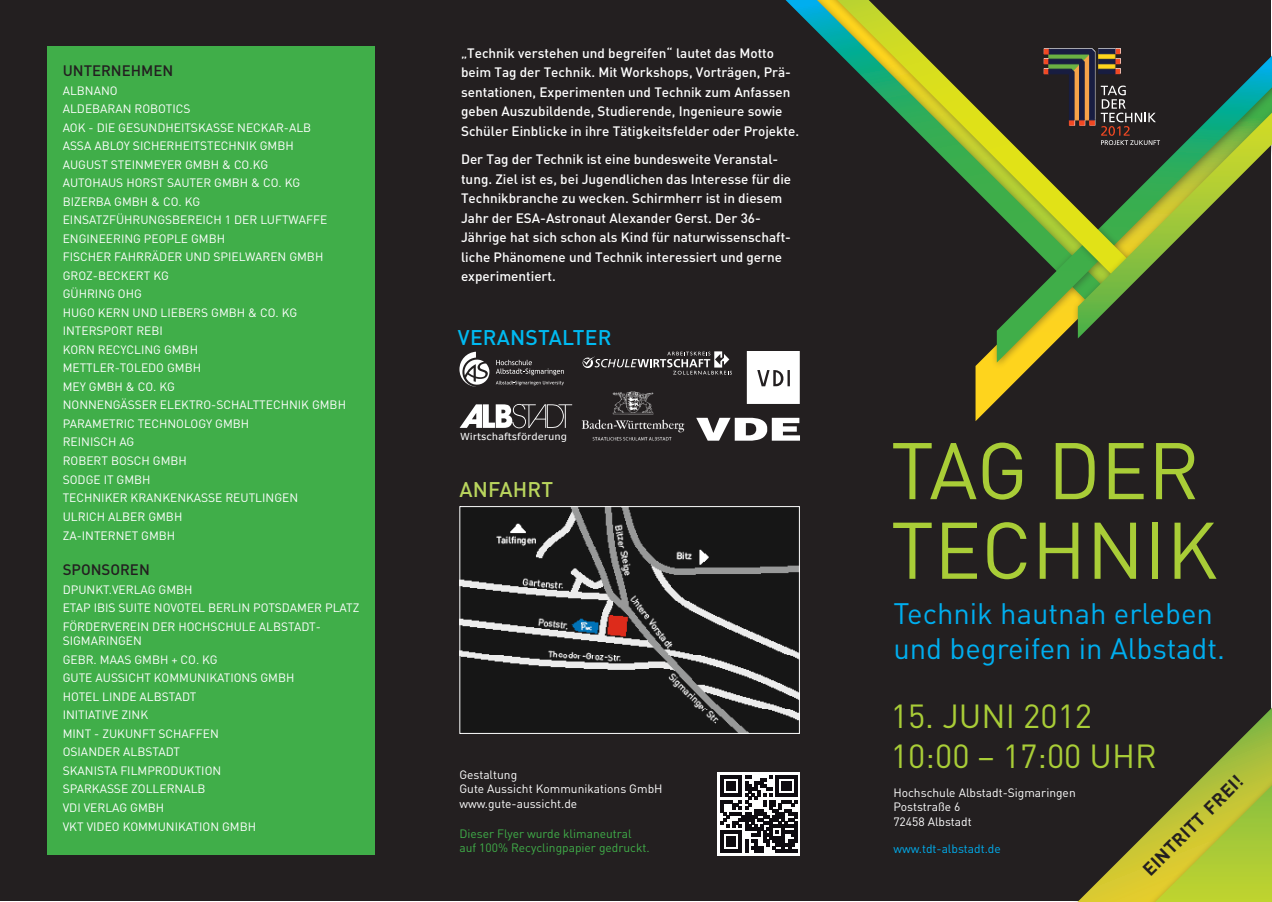
<style>
.page{position:relative;width:1272px;height:902px;background:#fff}
.page>*{position:absolute;margin:0;border:0;box-sizing:border-box;transform-origin:0 0}
.t1{font:78.75px/79.5px "DIN";color:#a9cd37}
.t2{font:33px "DIN";color:#a9cd37}
.t3{font:29.25px/35.1px "DIN";color:#00aeef}
.t4{font:500 21px "DIN";letter-spacing:.01em;color:#00baf1}
.t5{font:500 21px "DIN";letter-spacing:.01em;color:#b9d55d}
.t6{font:700 18px "DIN";color:#231f20}
.t7{font:500 15px "DIN";color:#231f20}
.t8{font:500 13.5px/19.5px "DIN";color:#fff}
.t9{font:12px/14.2px "DIN";color:#fff}
.t10{font:12px/14.4px "DIN";color:#40ae49}
.t11{font:12px "DIN";color:#00aeef}
.t12{font:9.6px "Tahoma";letter-spacing:.06em;color:#fff;scale:1.06 1}
</style>
<div class="page">
<div style="left:0;top:0;width:1270px;height:900px;background:#231f20"></div>
<div style="left:1059px;top:655px;width:212px;height:246px;background:#231f20"></div>
<svg style="left:1078px;top:709px;width:193px;height:192px"></svg>
<svg style="left:975px;top:350px;width:52px;height:71px"></svg>
<div style="left:991px;top:0;width:280px;height:370px;background:#231f20"></div>
<svg style="left:996px;top:289px;width:63px;height:73px"></svg>
<svg style="left:837px;top:0;width:206px;height:258px"></svg>
<svg style="left:1043px;top:48px;width:228px;height:290px"></svg>
<div style="left:47px;top:47px;width:327px;height:808px;background:#40ae49"></div>
<svg style="left:746px;top:351px;width:53px;height:53px;background:#ebeaea"></svg>
<svg style="left:459px;top:352px;width:30px;height:35px"></svg>
<svg style="left:496px;top:360px;width:68px;height:15px"></svg>
<svg style="left:496px;top:381px;width:68px;height:4px"></svg>
<svg style="left:582px;top:351px;width:150px;height:23px"></svg>
<svg style="left:459px;top:404px;width:113px;height:24px"></svg>
<svg style="left:717px;top:772px;width:82px;height:83px"></svg>
<svg style="left:720px;top:775px;width:77px;height:77px;background:#676669"></svg>
<img style="left:581px;top:391px;width:104px;height:50px">
<img style="left:461px;top:508px;width:336px;height:223px">
<div style="left:459px;top:506px;width:340px;height:227px;border:1px solid #fff"></div>
<svg style="left:696px;top:418px;width:104px;height:22px"></svg>
<p class="t7" style="left:63px;top:61px;width:112px">UNTERNEHMEN</p>
<p class="t9" style="left:63px;top:83px;width:56px">ALBNANO</p>
<p class="t9" style="left:63px;top:101px;width:129px">ALDEBARAN ROBOTICS</p>
<p class="t9" style="left:63px;top:120px;width:250px">AOK - DIE GESUNDHEITSKASSE NECKAR-ALB</p>
<p class="t9" style="left:63px;top:138px;width:232px">ASSA ABLOY SICHERHEITSTECHNIK GMBH</p>
<p class="t9" style="left:63px;top:157px;width:207px">AUGUST STEINMEYER GMBH &amp; CO.KG</p>
<p class="t9" style="left:63px;top:175px;width:239px">AUTOHAUS HORST SAUTER GMBH &amp; CO. KG</p>
<p class="t9" style="left:63px;top:194px;width:139px">BIZERBA GMBH &amp; CO. KG</p>
<p class="t9" style="left:63px;top:213px;width:266px">EINSATZFÜHRUNGSBEREICH 1 DER LUFTWAFFE</p>
<p class="t9" style="left:63px;top:231px;width:164px">ENGINEERING PEOPLE GMBH</p>
<p class="t9" style="left:63px;top:250px;width:262px">FISCHER FAHRRÄDER UND SPIELWAREN GMBH</p>
<p class="t9" style="left:63px;top:268px;width:108px">GROZ-BECKERT KG</p>
<p class="t9" style="left:63px;top:287px;width:81px">GÜHRING OHG</p>
<p class="t9" style="left:63px;top:305px;width:236px">HUGO KERN UND LIEBERS GMBH &amp; CO. KG</p>
<p class="t9" style="left:63px;top:324px;width:102px">INTERSPORT REBI</p>
<p class="t9" style="left:63px;top:342px;width:137px">KORN RECYCLING GMBH</p>
<p class="t9" style="left:63px;top:361px;width:140px">METTLER-TOLEDO GMBH</p>
<p class="t9" style="left:63px;top:379px;width:114px">MEY GMBH &amp; CO. KG</p>
<p class="t9" style="left:63px;top:398px;width:285px">NONNENGÄSSER ELEKTRO-SCHALTTECHNIK GMBH</p>
<p class="t9" style="left:63px;top:416px;width:188px">PARAMETRIC TECHNOLOGY GMBH</p>
<p class="t9" style="left:63px;top:435px;width:73px">REINISCH AG</p>
<p class="t9" style="left:63px;top:453px;width:126px">ROBERT BOSCH GMBH</p>
<p class="t9" style="left:63px;top:472px;width:89px">SODGE IT GMBH</p>
<p class="t9" style="left:63px;top:490px;width:237px">TECHNIKER KRANKENKASSE REUTLINGEN</p>
<p class="t9" style="left:63px;top:509px;width:121px">ULRICH ALBER GMBH</p>
<p class="t9" style="left:63px;top:528px;width:114px">ZA-INTERNET GMBH</p>
<p class="t7" style="left:63px;top:560px;width:89px">SPONSOREN</p>
<p class="t9" style="left:63px;top:582px;width:131px">DPUNKT.VERLAG GMBH</p>
<p class="t9" style="left:63px;top:600px;width:298px">ETAP IBIS SUITE NOVOTEL BERLIN POTSDAMER PLATZ</p>
<p class="t9" style="left:63px;top:619px;width:260px">FÖRDERVEREIN DER HOCHSCHULE ALBSTADT-<br>SIGMARINGEN</p>
<p class="t9" style="left:63px;top:651px;width:156px">GEBR. MAAS GMBH + CO. KG</p>
<p class="t9" style="left:63px;top:670px;width:233px">GUTE AUSSICHT KOMMUNIKATIONS GMBH</p>
<p class="t9" style="left:63px;top:688px;width:135px">HOTEL LINDE ALBSTADT</p>
<p class="t9" style="left:63px;top:707px;width:87px">INITIATIVE ZINK</p>
<p class="t9" style="left:63px;top:725px;width:158px">MINT - ZUKUNFT SCHAFFEN</p>
<p class="t9" style="left:63px;top:744px;width:119px">OSIANDER ALBSTADT</p>
<p class="t9" style="left:63px;top:762px;width:160px">SKANISTA FILMPRODUKTION</p>
<p class="t9" style="left:63px;top:781px;width:144px">SPARKASSE ZOLLERNALB</p>
<p class="t9" style="left:63px;top:799px;width:103px">VDI VERLAG GMBH</p>
<p class="t9" style="left:63px;top:819px;width:195px">VKT VIDEO KOMMUNIKATION GMBH</p>
<p class="t8" style="left:461px;top:43px;width:340px">„Technik verstehen und begreifen“ lautet das Motto beim Tag der Technik. Mit Workshops, Vorträgen, Prä&shy;sentationen, Experimenten und Technik zum Anfassen geben Auszubildende, Studierende, Ingenieure sowie Schüler Einblicke in ihre Tätigkeitsfelder oder Projekte.</p>
<p class="t8" style="left:461px;top:149px;width:332px">Der Tag der Technik ist eine bundesweite Veranstal&shy;tung. Ziel ist es, bei Jugendlichen das Interesse für die Technikbranche zu wecken. Schirmherr ist in diesem Jahr der ESA-Astronaut Alexander Gerst. Der 36- Jährige hat sich schon als Kind für naturwissenschaft&shy;liche Phänomene und Technik interessiert und gerne experimentiert.</p>
<p class="t4" style="left:458px;top:323px;width:155px">VERANSTALTER</p>
<p class="t12" style="left:460px;top:430px;width:102px">Wirtschaftsförderung</p>
<p class="t5" style="left:459px;top:476px;width:95px">ANFAHRT</p>
<p class="t9" style="left:459px;top:767px;width:59px">Gestaltung</p>
<p class="t9" style="left:459px;top:781px;width:205px">Gute Aussicht Kommunikations GmbH</p>
<p class="t9" style="left:459px;top:796px;width:119px">www.gute-aussicht.de</p>
<p class="t10" style="left:459px;top:825px;width:192px">Dieser Flyer wurde klimaneutral auf 100% Recyclingpapier gedruckt.</p>
<p class="t1" style="left:890px;top:429px;width:328px">TAG DER<br>TECHNIK</p>
<p class="t3" style="left:893px;top:595px;width:333px">Technik hautnah erleben und begreifen in Albstadt.</p>
<p class="t2" style="left:890px;top:695px;width:203px">15. JUNI 2012</p>
<p class="t2" style="left:890px;top:735px;width:267px">10:00 – 17:00 UHR</p>
<p class="t6" style="left:1137px;top:863px;width:134px;rotate:-45deg">EINTRITT FREI!</p>
<p class="t9" style="left:893px;top:785px;width:184px">Hochschule Albstadt-Sigmaringen</p>
<p class="t9" style="left:893px;top:799px;width:68px">Poststraße 6</p>
<p class="t9" style="left:893px;top:813px;width:80px">72458 Albstadt</p>
<p class="t11" style="left:893px;top:840px;width:109px">www.tdt-albstadt.de</p>
</div>
